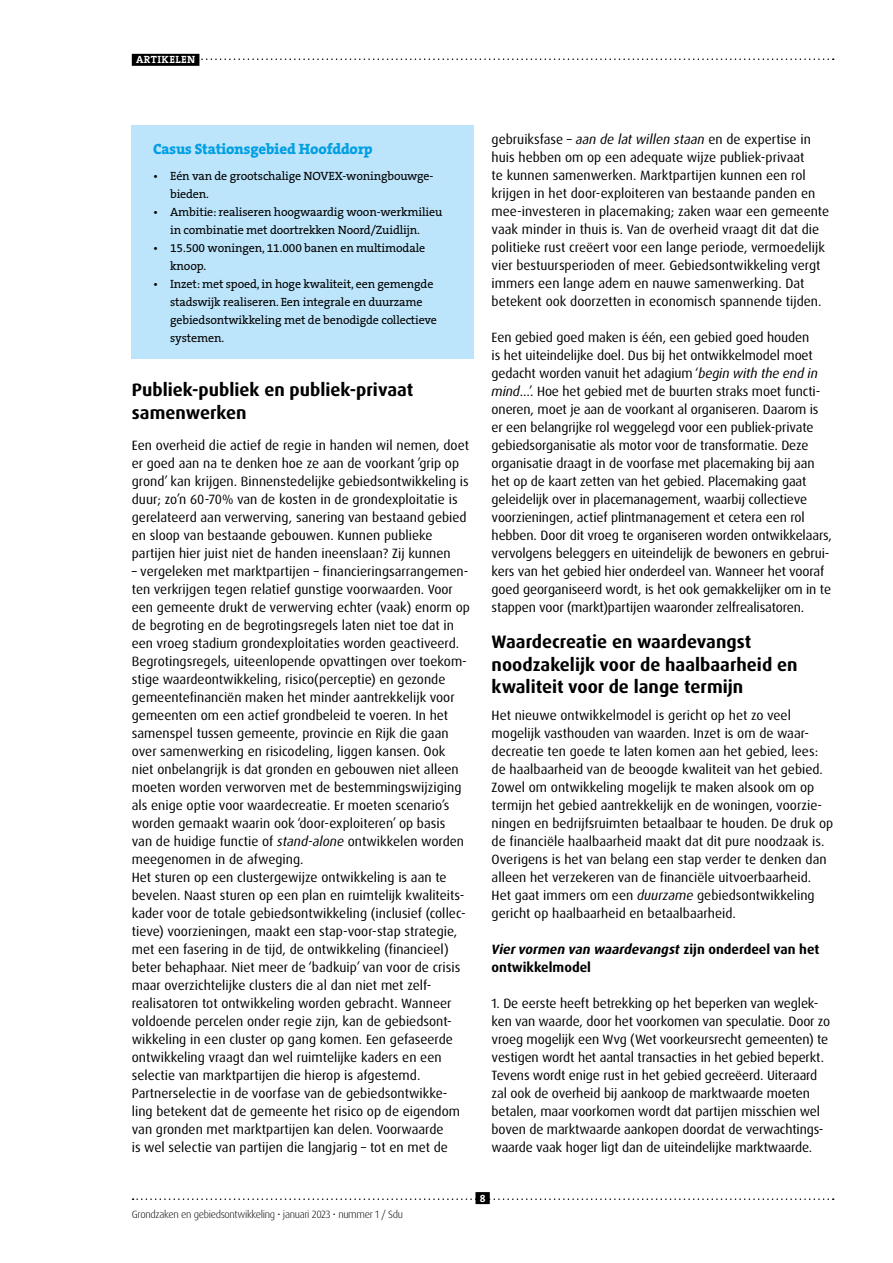
<style>
.page{position:relative;width:893px;height:1263px;background:#fff}
.page>*{position:absolute;margin:0;border:0;box-sizing:border-box;transform-origin:0 0}
.t1{font:700 18px/22.5px "Dax OT";color:#000}
.t2{font:800 15px "The Serif B W8";letter-spacing:-.01em;color:#009fe3}
.t3{font:13.5px/18px "Dax OT";color:#000}
.t4{font:700 13.5px/18px "Dax OT";color:#000}
.t5{font:12px/18px "The Serif B W5 Plain";letter-spacing:-.01em;color:#000}
.t6{font:300 10.5px "Dax OT";letter-spacing:-.03em;color:#000}
.t7{font:700 10.5px "The Serif B W7";letter-spacing:.045em;color:#fff}
.s1{font-style:italic}
</style>
<div class="page">
<div style="left:132px;top:126px;width:342px;height:233px;background:#bce4fa"></div>
<svg style="left:133px;top:1198px;width:701px;height:2px"></svg>
<div style="left:475px;top:1192px;width:15px;height:12px;background:#000"></div>
<svg style="left:199px;top:58px;width:635px;height:2px"></svg>
<div style="left:132px;top:54px;width:67px;height:12px;background:#000"></div>
<p class="t7" style="left:136px;top:53px;width:61px">ARTIKELEN</p>
<p class="t2" style="left:153px;top:139px;width:221px">Casus Stationsgebied Hoofddorp</p>
<p class="t5" style="left:170px;top:167px;width:265px;text-indent:-17px">• Eén van de grootschalige NOVEX-woningbouwge&shy;bieden.</p>
<p class="t5" style="left:153px;top:203px;width:291px;text-align:center">• Ambitie: realiseren hoogwaardig woon-werkmilieu in combinatie met doortrekken Noord/Zuidlijn.</p>
<p class="t5" style="left:170px;top:239px;width:257px;text-indent:-17px">• 15.500 woningen, 11.000 banen en multimodale knoop.</p>
<p class="t5" style="left:170px;top:275px;width:268px;text-indent:-17px">• Inzet: met spoed, in hoge kwaliteit, een gemengde stadswijk realiseren. Een integrale en duurzame gebiedsontwikkeling met de benodigde collectieve systemen.</p>
<h1 class="t1" style="left:132px;top:379px;width:283px">Publiek-publiek en publiek-privaat samenwerken</h1>
<p class="t3" style="left:132px;top:436px;width:339px">Een overheid die actief de regie in handen wil nemen, doet er goed aan na te denken hoe ze aan de voorkant ’grip op grond’ kan krijgen. Binnenstedelijke gebiedsontwikkeling is duur; zo’n 60-70% van de kosten in de grondexploitatie is gerelateerd aan verwerving, sanering van bestaand gebied en sloop van bestaande gebouwen. Kunnen publieke partijen hier juist niet de handen ineenslaan? Zij kunnen</p>
<p class="t3" style="left:132px;top:562px;width:340px">– vergeleken met marktpartijen – financieringsarrangemen&shy;ten verkrijgen tegen relatief gunstige voorwaarden. Voor een gemeente drukt de verwerving echter (vaak) enorm op de begroting en de begrotingsregels laten niet toe dat in een vroeg stadium grondexploitaties worden geactiveerd.<br>Begrotingsregels, uiteenlopende opvattingen over toekom&shy;stige waardeontwikkeling, risico(perceptie) en gezonde gemeentefinanciën maken het minder aantrekkelijk voor gemeenten om een actief grondbeleid te voeren. In het samenspel tussen gemeente, provincie en Rijk die gaan over samenwerking en risicodeling, liggen kansen. Ook niet onbelangrijk is dat gronden en gebouwen niet alleen moeten worden verworven met de bestemmingswijziging als enige optie voor waardecreatie. Er moeten scenario’s worden gemaakt waarin ook ‘door-exploiteren’ op basis<br>van de huidige functie of <span class="s1">stand-alone</span> ontwikkelen worden meegenomen in de afweging.<br>Het sturen op een clustergewijze ontwikkeling is aan te bevelen. Naast sturen op een plan en ruimtelijk kwaliteits&shy;kader voor de totale gebiedsontwikkeling (inclusief (collec&shy;tieve) voorzieningen, maakt een stap-voor-stap strategie, met een fasering in de tijd, de ontwikkeling (financieel) beter behaphaar. Niet meer de ‘badkuip’ van voor de crisis maar overzichtelijke clusters die al dan niet met zelf&shy;realisatoren tot ontwikkeling worden gebracht. Wanneer voldoende percelen onder regie zijn, kan de gebiedsont&shy;wikkeling in een cluster op gang komen. Een gefaseerde ontwikkeling vraagt dan wel ruimtelijke kaders en een selectie van marktpartijen die hierop is afgestemd.<br>Partnerselectie in de voorfase van de gebiedsontwikke&shy;ling betekent dat de gemeente het risico op de eigendom van gronden met marktpartijen kan delen. Voorwaarde<br>is wel selectie van partijen die langjarig – tot en met de</p>
<p class="t3" style="left:492px;top:130px;width:339px">gebruiksfase – <span class="s1">aan de lat willen staan</span> en de expertise in huis hebben om op een adequate wijze publiek-privaat<br>te kunnen samenwerken. Marktpartijen kunnen een rol krijgen in het door-exploiteren van bestaande panden en mee-investeren in placemaking; zaken waar een gemeente vaak minder in thuis is. Van de overheid vraagt dit dat die politieke rust creëert voor een lange periode, vermoedelijk vier bestuursperioden of meer. Gebiedsontwikkeling vergt immers een lange adem en nauwe samenwerking. Dat betekent ook doorzetten in economisch spannende tijden.</p>
<p class="t3" style="left:492px;top:328px;width:342px">Een gebied goed maken is één, een gebied goed houden<br>is het uiteindelijke doel. Dus bij het ontwikkelmodel moet gedacht worden vanuit het adagium ‘<span class="s1">begin with the end in mind</span>…’. Hoe het gebied met de buurten straks moet functi&shy;oneren, moet je aan de voorkant al organiseren. Daarom is er een belangrijke rol weggelegd voor een publiek-private gebiedsorganisatie als motor voor de transformatie. Deze organisatie draagt in de voorfase met placemaking bij aan het op de kaart zetten van het gebied. Placemaking gaat geleidelijk over in placemanagement, waarbij collectieve voorzieningen, actief plintmanagement et cetera een rol hebben. Door dit vroeg te organiseren worden ontwikkelaars, vervolgens beleggers en uiteindelijk de bewoners en gebrui&shy;kers van het gebied hier onderdeel van. Wanneer het vooraf goed georganiseerd wordt, is het ook gemakkelijker om in te stappen voor (markt)partijen waaronder zelfrealisatoren.</p>
<h1 class="t1" style="left:492px;top:631px;width:307px">Waardecreatie en waardevangst noodzakelijk voor de haalbaarheid en kwaliteit voor de lange termijn</h1>
<p class="t3" style="left:492px;top:706px;width:343px">Het nieuwe ontwikkelmodel is gericht op het zo veel mogelijk vasthouden van waarden. Inzet is om de waar&shy;decreatie ten goede te laten komen aan het gebied, lees: de haalbaarheid van de beoogde kwaliteit van het gebied.<br>Zowel om ontwikkeling mogelijk te maken alsook om op termijn het gebied aantrekkelijk en de woningen, voorzie&shy;ningen en bedrijfsruimten betaalbaar te houden. De druk op de financiële haalbaarheid maakt dat dit pure noodzaak is.<br>Overigens is het van belang een stap verder te denken dan alleen het verzekeren van de financiële uitvoerbaarheid.<br>Het gaat immers om een <span class="s1">duurzame</span> gebiedsontwikkeling gericht op haalbaarheid en betaalbaarheid.</p>
<p class="t4" style="left:492px;top:940px;width:329px"><span class="s1">Vier vormen van waardevangst</span> zijn onderdeel van het ontwikkelmodel</p>
<p class="t3" style="left:492px;top:994px;width:340px">1. De eerste heeft betrekking op het beperken van weglek&shy;ken van waarde, door het voorkomen van speculatie. Door zo vroeg mogelijk een Wvg (Wet voorkeursrecht gemeenten) te vestigen wordt het aantal transacties in het gebied beperkt.<br>Tevens wordt enige rust in het gebied gecreëerd. Uiteraard zal ook de overheid bij aankoop de marktwaarde moeten betalen, maar voorkomen wordt dat partijen misschien wel boven de marktwaarde aankopen doordat de verwachtings&shy;waarde vaak hoger ligt dan de uiteindelijke marktwaarde.</p>
<p class="t6" style="left:132px;top:1207px;width:273px">Grondzaken en gebiedsontwikkeling • januari 2023 • nummer 1 / Sdu</p>
<p class="t7" style="left:480px;top:1191px;width:7px">8</p>
</div>
